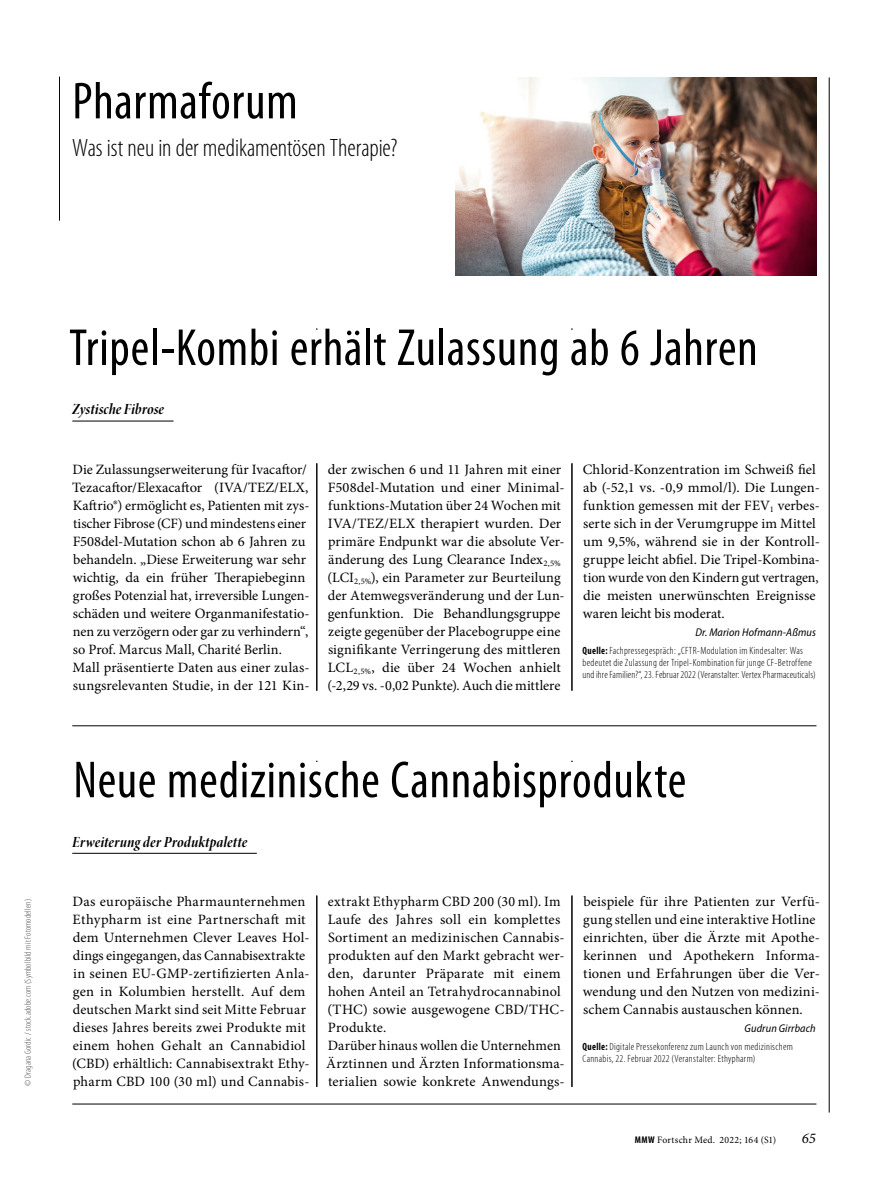
<style>
.page{position:relative;width:893px;height:1187px;background:#fff}
.page>*{position:absolute;margin:0;border:0;box-sizing:border-box;transform-origin:0 0}
.Title_klein{font:condensed 52.5px "Myriad Pro";letter-spacing:.015em;color:#000}
.t1{font:300 condensed 25.2px "Myriad Pro";letter-spacing:-.005em;color:#000}
.SuperTitle_1Pharma{font:15.75px "Minion Pro Bold Cn It Disp";letter-spacing:.005em;color:#000}
.t2{font:italic 14.85px "Minion Pro";color:#000}
.Para_x{font:14.25px/18px "Minion Pro";letter-spacing:.005em;color:#000}
.Para_x-2{font:italic semi-condensed 11.25px "Myriad Pro";letter-spacing:.01em;color:#000}
.Source_x{font:300 condensed 10.5px/12px "Myriad Pro";letter-spacing:.025em;color:#000}
.t3{font:9.75px "Minion Pro";letter-spacing:.025em;color:#000}
.Image_Source_x{font:300 condensed 9px "Myriad Pro";letter-spacing:.02em;color:#4d4d4c}
.s1{font-weight:700}
.s2{font-family:"Myriad Pro";font-weight:700;font-stretch:condensed}
</style>
<div class="page">
<hr style="left:59px;top:77px;width:1px;height:144px;background:#000">
<hr style="left:829px;top:77px;width:1px;height:1035px;background:#000">
<hr style="left:72px;top:1103px;width:744px;height:1px;background:#000">
<hr style="left:72px;top:725px;width:744px;height:1px;background:#000">
<hr style="left:72px;top:421px;width:102px;height:1px;background:#000">
<hr style="left:317px;top:463px;width:1px;height:227px;background:#000">
<hr style="left:572px;top:463px;width:1px;height:227px;background:#000">
<hr style="left:72px;top:853px;width:185px;height:1px;background:#000">
<hr style="left:317px;top:895px;width:1px;height:191px;background:#000">
<hr style="left:572px;top:895px;width:1px;height:191px;background:#000">
<img style="left:455px;top:77px;width:361px;height:198px">
<h1 class="Title_klein" style="left:72px;top:69px;width:227px">Pharmaforum</h1>
<h2 class="t1" style="left:72px;top:134px;width:327px">Was ist neu in der medikamentösen Therapie?</h2>
<p class="Image_Source_x" style="left:23px;top:1085px;width:188px;rotate:-90deg">© Dragana Gordic / stock.adobe.com (Symbolbild mit Fotomodellen)</p>
<p class="Title_klein" style="left:69px;top:316px;width:690px">Tripel-Kombi erhält Zulassung ab 6 Jahren</p>
<p class="SuperTitle_1Pharma" style="left:72px;top:400px;width:93px">Zystische Fibrose</p>
<p class="Para_x" style="left:72px;top:460px;width:239px">Die Zulassungserweiterung für Ivacaftor/ Tezacaftor/Elexacaftor (IVA/TEZ/ELX, Kaftrio®) ermöglicht es, Patienten mit zys&shy;tischer Fibrose (CF) und mindestens einer F508del-Mutation schon ab 6 Jahren zu behandeln. „Diese Erweiterung war sehr wichtig, da ein früher Therapiebeginn großes Potenzial hat, irreversible Lungen&shy;schäden und weitere Organmanifestatio&shy;nen zu verzögern oder gar zu verhindern“, so Prof. Marcus Mall, Charité Berlin.</p>
<p class="Para_x" style="left:72px;top:658px;width:239px">Mall präsentierte Daten aus einer zulas&shy;sungsrelevanten Studie, in der 121 Kin-</p>
<p class="Para_x" style="left:327px;top:460px;width:239px">der zwischen 6 und 11 Jahren mit einer F508del-Mutation und einer Minimal&shy;funktions-Mutation über 24 Wochen mit IVA/TEZ/ELX therapiert wurden. Der primäre Endpunkt war die absolute Ver&shy;änderung des Lung Clearance Index<sub>2,5% </sub>(LCI<sub>2,5%</sub>), ein Parameter zur Beurteilung der Atemwegsveränderung und der Lun&shy;genfunktion. Die Behandlungsgruppe zeigte gegenüber der Placebogruppe eine signifikante Verringerung des mittleren LCL<sub>2,5%</sub>, die über 24 Wochen anhielt (-2,29 vs. -0,02 Punkte). Auch die mittlere</p>
<p class="Para_x" style="left:583px;top:460px;width:239px">Chlorid-Konzentration im Schweiß fiel ab (-52,1 vs. -0,9 mmol/l). Die Lungen&shy;funktion gemessen mit der FEV<sub>1</sub> verbes&shy;serte sich in der Verumgruppe im Mittel um 9,5%, während sie in der Kontroll&shy;gruppe leicht abfiel. Die Tripel-Kombina&shy;tion wurde von den Kindern gut vertragen, die meisten unerwünschten Ereignisse waren leicht bis moderat.</p>
<p class="Para_x-2" style="left:695px;top:626px;width:122px">Dr. Marion Hofmann-Aßmus</p>
<p class="Source_x" style="left:583px;top:644px;width:235px"><span class="s1">Quelle:</span> Fachpressegespräch: „CFTR-Modulation im Kindesalter: Was bedeutet die Zulassung der Tripel-Kombination für junge CF-Betroffene und ihre Familien?“, 23. Februar 2022 (Veranstalter: Vertex Pharmaceuticals)</p>
<p class="Title_klein" style="left:73px;top:748px;width:614px">Neue medizinische Cannabisprodukte</p>
<p class="SuperTitle_1Pharma" style="left:72px;top:832px;width:176px">Erweiterung der Produktpalette</p>
<p class="Para_x" style="left:72px;top:892px;width:239px">Das europäische Pharmaunternehmen Ethypharm ist eine Partnerschaft mit dem Unternehmen Clever Leaves Hol&shy;dings eingegangen, das Cannabisextrakte in seinen EU-GMP-zertifizierten Anla&shy;gen in Kolumbien herstellt. Auf dem deutschen Markt sind seit Mitte Februar dieses Jahres bereits zwei Produkte mit einem hohen Gehalt an Cannabidiol (CBD) erhältlich: Cannabisextrakt Ethy&shy;pharm CBD 100 (30 ml) und Cannabis-</p>
<p class="Para_x" style="left:327px;top:892px;width:239px">extrakt Ethypharm CBD 200 (30 ml). Im Laufe des Jahres soll ein komplettes Sortiment an medizinischen Cannabis&shy;produkten auf den Markt gebracht wer&shy;den, darunter Präparate mit einem hohen Anteil an Tetrahydrocannabinol (THC) sowie ausgewogene CBD/THC-Produkte.</p>
<p class="Para_x" style="left:326px;top:1036px;width:240px">Darüber hinaus wollen die Unternehmen<br>Ärztinnen und Ärzten Informationsma&shy;terialien sowie konkrete Anwendungs-</p>
<p class="Para_x" style="left:583px;top:892px;width:238px">beispiele für ihre Patienten zur Verfü&shy;gung stellen und eine interaktive Hotline einrichten, über die Ärzte mit Apothe&shy;kerinnen und Apothekern Informa&shy;tionen und Erfahrungen über die Ver&shy;wendung und den Nutzen von medizini&shy;schem Cannabis austauschen können.</p>
<p class="Para_x-2" style="left:745px;top:1022px;width:73px">Gudrun Girrbach</p>
<p class="Source_x" style="left:583px;top:1040px;width:212px"><span class="s1">Quelle:</span> Digitale Pressekonferenz zum Launch von medizinischem<br>Cannabis, 22. Februar 2022 (Veranstalter: Ethypharm)</p>
<p class="t3" style="left:635px;top:1132px;width:143px"><span class="s2">MMW</span> Fortschr Med. 2022; 164 (S1)</p>
<p class="t2" style="left:802px;top:1128px;width:16px">65</p>
</div>
